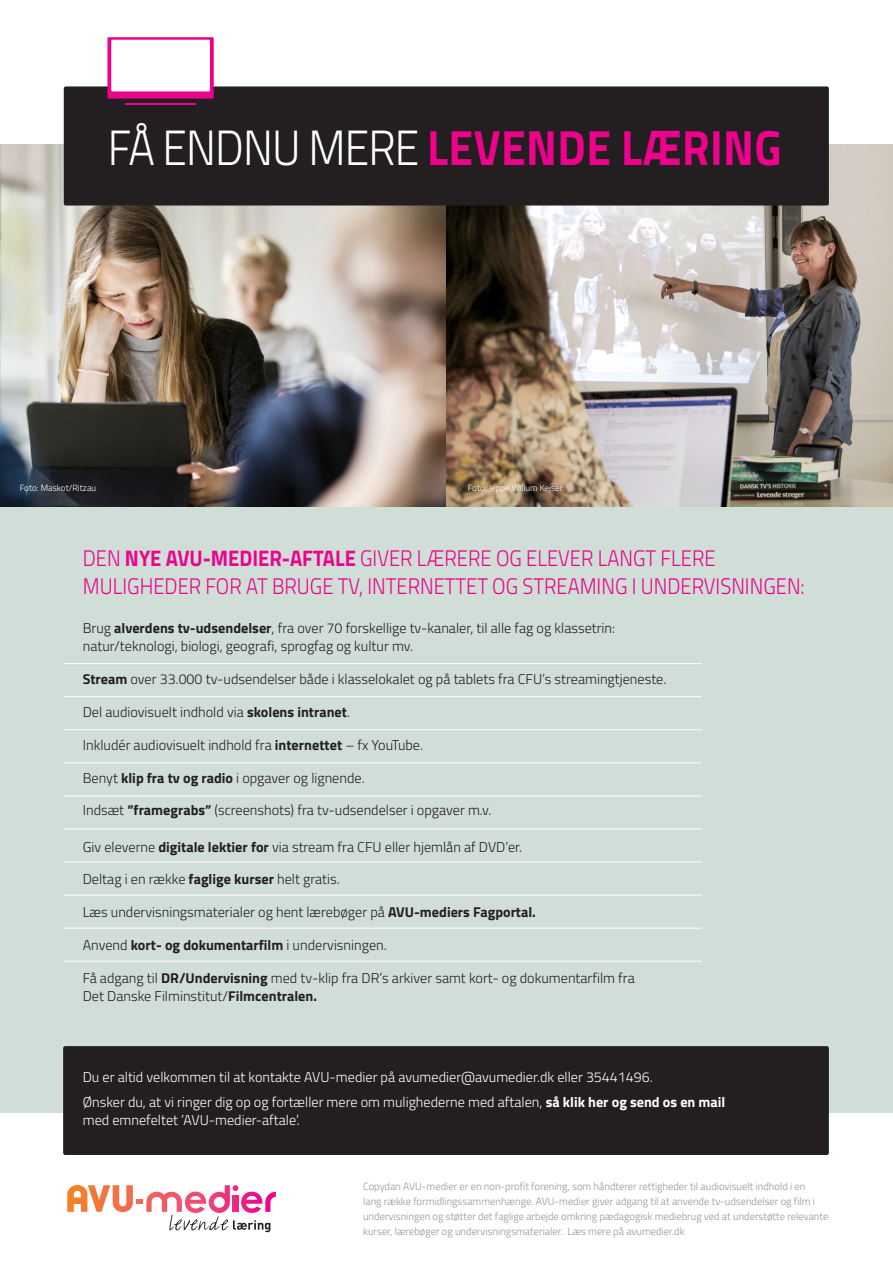
<style>
.page{position:relative;width:893px;height:1263px;background:#fff}
.page>*{position:absolute;margin:0;border:0;box-sizing:border-box;transform-origin:0 0}
.t1{font:700 49.5px "Titillium Web";letter-spacing:.01em;color:#ed028c;scale:.9 1}
.t2{font:300 22.5px/28.5px "Titillium Web";color:#ed028c;scale:.9 1}
.brød_2{font:300 14.25px/18px "Titillium Web";color:#231f20}
.t3{font:300 14.25px/18px "Titillium Web";color:#fff}
.Brødtekst{font:300 10.5px/15px "Titillium Web";color:#939598}
.brød_2-2{font:300 9px "Titillium Web";color:#fff}
.s1{font-weight:300;color:#fff}
.s2{font-weight:700}
</style>
<div class="page">
<div style="left:0;top:506px;width:893px;height:606px;background:#d0ded7"></div>
<img style="left:0;top:145px;width:893px;height:361px">
<svg style="left:67px;top:1185px;width:209px;height:47px"></svg>
<hr style="left:64px;top:663px;width:638px;height:1px;background:#fff">
<hr style="left:64px;top:696px;width:638px;height:1px;background:#fff">
<hr style="left:64px;top:729px;width:638px;height:1px;background:#fff">
<hr style="left:64px;top:762px;width:638px;height:1px;background:#fff">
<hr style="left:64px;top:795px;width:638px;height:1px;background:#fff">
<hr style="left:64px;top:828px;width:638px;height:1px;background:#fff">
<hr style="left:64px;top:862px;width:638px;height:1px;background:#fff">
<hr style="left:64px;top:895px;width:638px;height:1px;background:#fff">
<hr style="left:64px;top:928px;width:638px;height:1px;background:#fff">
<hr style="left:64px;top:961px;width:638px;height:1px;background:#fff">
<div style="left:63px;top:1046px;width:766px;height:109px;background:#231f20;border-radius:2px"></div>
<div style="left:64px;top:86px;width:765px;height:120px;background:#231f20;border-radius:2px"></div>
<svg style="left:107px;top:37px;width:107px;height:68px"></svg>
<p class="t1" style="left:108px;top:109px;width:750px"><span class="s1">FÅ ENDNU MERE</span> LEVENDE LÆRING</p>
<p class="brød_2-2" style="left:20px;top:482px;width:78px">Foto: Maskot/Ritzau</p>
<p class="brød_2-2" style="left:468px;top:482px;width:97px">Foto: Jeppe Willum Kejser</p>
<p class="t2" style="left:83px;top:542px;width:803px">DEN <span class="s2">NYE AVU-MEDIER-AFTALE</span> GIVER LÆRERE OG ELEVER LANGT FLERE<br>MULIGHEDER FOR AT BRUGE TV, INTERNETTET OG STREAMING I UNDERVISNINGEN:</p>
<p class="brød_2" style="left:83px;top:618px;width:534px">Brug <span class="s2">alverdens tv-udsendelser</span>, fra over 70 forskellige tv-kanaler, til alle fag og klassetrin: natur/teknologi, biologi, geografi, sprogfag og kultur mv.</p>
<p class="brød_2" style="left:83px;top:669px;width:585px"><span class="s2">Stream</span> over 33.000 tv-udsendelser både i klasselokalet og på tablets fra CFU’s streamingtjeneste.</p>
<p class="brød_2" style="left:83px;top:702px;width:269px">Del audiovisuelt indhold via <span class="s2">skolens intranet</span>.</p>
<p class="brød_2" style="left:83px;top:735px;width:342px">Inkludér audiovisuelt indhold fra <span class="s2">internettet</span> – fx YouTube.</p>
<p class="brød_2" style="left:83px;top:768px;width:283px">Benyt <span class="s2">klip fra tv og radio</span> i opgaver og lignende.</p>
<p class="brød_2" style="left:83px;top:801px;width:410px">Indsæt <span class="s2">”framegrabs”</span> (screenshots) fra tv-udsendelser i opgaver m.v.</p>
<p class="brød_2" style="left:83px;top:837px;width:441px">Giv eleverne <span class="s2">digitale lektier for</span> via stream fra CFU eller hjemlån af DVD’er.</p>
<p class="brød_2" style="left:83px;top:870px;width:259px">Deltag i en række <span class="s2">faglige kurser</span> helt gratis.</p>
<p class="brød_2" style="left:83px;top:902px;width:455px">Læs undervisningsmaterialer og hent lærebøger på <span class="s2">AVU-mediers Fagportal.</span></p>
<p class="brød_2" style="left:83px;top:935px;width:305px">Anvend <span class="s2">kort- og dokumentarfilm</span> i undervisningen.</p>
<p class="brød_2" style="left:83px;top:968px;width:553px">Få adgang til <span class="s2">DR/Undervisning</span> med tv-klip fra DR’s arkiver samt kort- og dokumentarfilm fra<br>Det Danske Filminstitut/<span class="s2">Filmcentralen.</span></p>
<p class="t3" style="left:83px;top:1067px;width:571px">Du er altid velkommen til at kontakte AVU-medier på avumedier@avumedier.dk eller 35441496.</p>
<p class="t3" style="left:83px;top:1092px;width:644px">Ønsker du, at vi ringer dig op og fortæller mere om mulighederne med aftalen, <span class="s2">så klik her og send os en mail </span>med emnefeltet ’AVU-medier-aftale’.</p>
<p class="Brødtekst" style="left:363px;top:1178px;width:467px">Copydan AVU-medier er en non-profit forening, som håndterer rettigheder til audiovisuelt indhold i en<br>lang række formidlingssammenhænge. AVU-medier giver adgang til at anvende tv-udsendelser og film i undervisningen og støtter det faglige arbejde omkring pædagogisk mediebrug ved at understøtte relevante kurser, lærebøger og undervisningsmaterialer. Læs mere på avumedier.dk</p>
</div>
